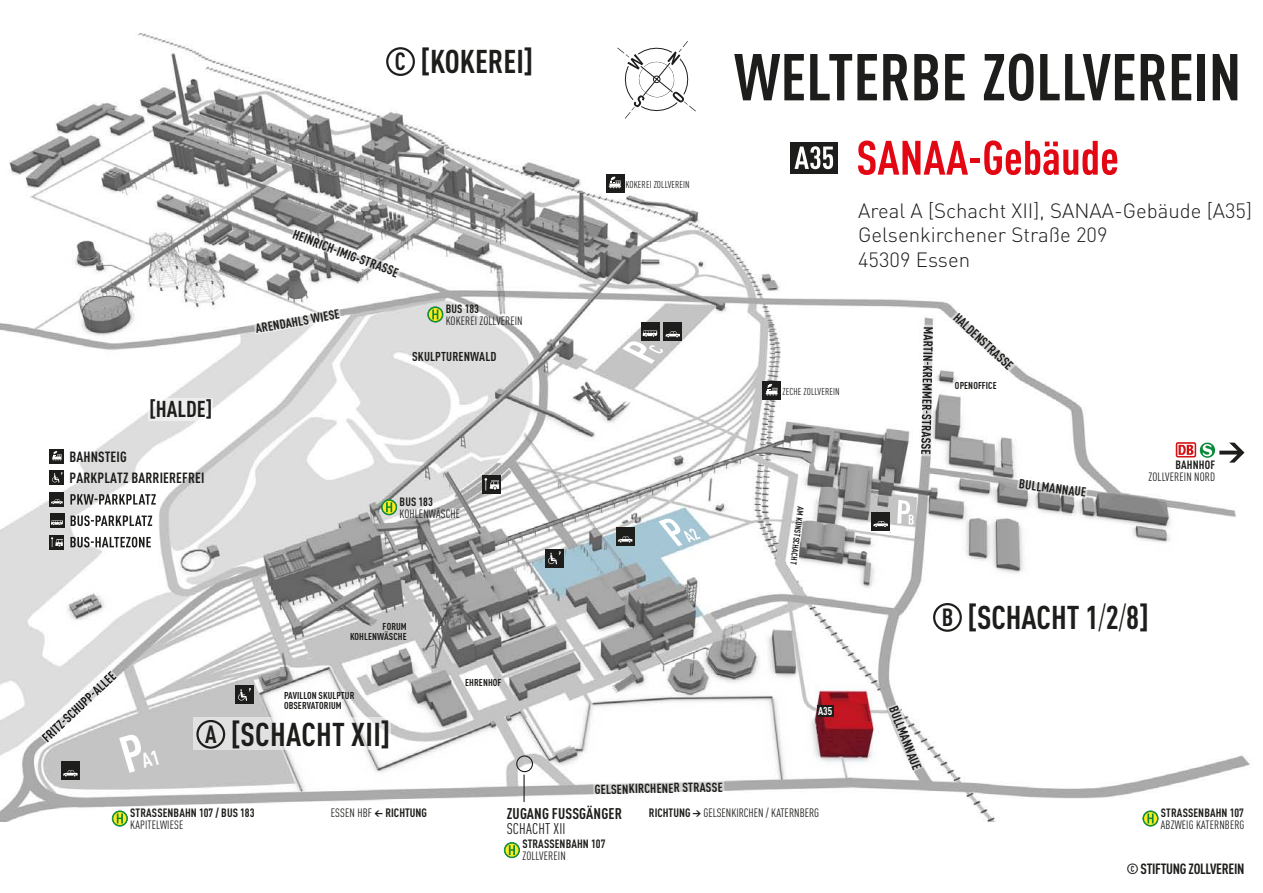
<style>
.page{position:relative;width:1263px;height:893px;background:#fff}
.page>*{position:absolute;margin:0;border:0;box-sizing:border-box;transform-origin:0 0}
.t1{font:700 condensed 65.1px "DINOT";color:#1d1d1b}
.t2{font:700 condensed 32.55px "DINOT";color:#1d1d1b}
.t3{font:700 condensed 22.65px "DINOT";color:#1d1d1b}
.t4{font:300 20.4px/24.5px "DINOT";color:#1d1d1b}
.t5{font:700 condensed 15.3px "DINOT";letter-spacing:.01em;color:#1d1d1b}
.t6{font:condensed 15.3px "DINOT";letter-spacing:.01em;color:#1d1d1b}
.t7{font:700 condensed 14.7px "DINOT";letter-spacing:-.02em;color:#1d1d1b}
.t8{font:700 condensed 14.55px/21.5px "DINOT";letter-spacing:.01em;color:#1d1d1b}
.t9{font:700 condensed 12.9px "DINOT";color:#1d1d1b}
.t10{font:700 condensed 12.75px "DINOT";letter-spacing:.01em;color:#1d1d1b}
.t11{font:condensed 12px "DINOT";color:#1d1d1b}
.t12{font:700 condensed 12px "DINOT";color:#1d1d1b}
.t13{font:condensed 11.85px "DINOT";letter-spacing:.01em;color:#1d1d1b}
.t14{font:700 condensed 11.85px "DINOT";letter-spacing:.01em;color:#1d1d1b}
.t15{font:700 condensed 11.25px "DINOT";color:#fff}
.t16{font:700 condensed 9.9px/9.9px "DINOT";letter-spacing:.01em;color:#1d1d1b}
.t17{font:condensed 9.9px "DINOT";letter-spacing:.01em;color:#1d1d1b}
.t18{font:700 condensed 8.55px "DINOT";color:#1d1d1b}
.s1{font-size:24.6px}
.s2{font-weight:300}
.s3{font-weight:400}
.s4{font-weight:700}
</style>
<div class="page">
<img style="left:0;top:33px;width:1250px;height:789px">
<svg style="left:1017px;top:477px;width:71px;height:22px"></svg>
<svg style="left:950px;top:310px;width:66px;height:64px"></svg>
<svg style="left:887px;top:703px;width:37px;height:69px"></svg>
<svg style="left:593px;top:780px;width:131px;height:16px"></svg>
<svg style="left:194px;top:717px;width:197px;height:33px"></svg>
<svg style="left:148px;top:398px;width:65px;height:22px"></svg>
<svg style="left:253px;top:307px;width:88px;height:27px"></svg>
<svg style="left:786px;top:523px;width:17px;height:58px"></svg>
<div style="left:641px;top:322px;width:18px;height:18px;background:#1d1d1b"></div>
<div style="left:483px;top:475px;width:18px;height:18px;background:#1d1d1b"></div>
<svg style="left:484px;top:478px;width:15px;height:12px"></svg>
<hr style="left:523px;top:775px;width:2px;height:27px;background:#1d1d1b">
<div style="left:516px;top:755px;width:17px;height:17px;border:1px solid #1d1d1b;border-radius:50%"></div>
<div style="left:606px;top:174px;width:18px;height:18px;background:#1d1d1b"></div>
<svg style="left:609px;top:177px;width:12px;height:11px"></svg>
<div style="left:763px;top:381px;width:18px;height:18px;background:#1d1d1b"></div>
<svg style="left:766px;top:384px;width:12px;height:11px"></svg>
<svg style="left:427px;top:306px;width:16px;height:17px"></svg>
<svg style="left:1176px;top:442px;width:68px;height:21px"></svg>
<svg style="left:381px;top:499px;width:16px;height:16px"></svg>
<svg style="left:919px;top:325px;width:16px;height:131px"></svg>
<svg style="left:112px;top:810px;width:16px;height:17px"></svg>
<svg style="left:504px;top:842px;width:16px;height:16px"></svg>
<svg style="left:1142px;top:810px;width:16px;height:16px"></svg>
<div style="left:664px;top:322px;width:18px;height:18px;background:#1d1d1b"></div>
<div style="left:616px;top:527px;width:18px;height:19px;background:#1d1d1b"></div>
<svg style="left:618px;top:537px;width:14px;height:6px"></svg>
<div style="left:61px;top:761px;width:18px;height:18px;background:#1d1d1b"></div>
<div style="left:386px;top:47px;width:29px;height:29px;border:2px solid #1d1d1b;border-radius:50%"></div>
<div style="left:933px;top:603px;width:29px;height:29px;border:2px solid #1d1d1b;border-radius:50%"></div>
<div style="left:196px;top:720px;width:29px;height:29px;border:2px solid #1d1d1b;border-radius:50%"></div>
<svg style="left:658px;top:518px;width:43px;height:28px"></svg>
<svg style="left:622px;top:331px;width:58px;height:33px"></svg>
<svg style="left:897px;top:500px;width:17px;height:25px"></svg>
<div style="left:545px;top:549px;width:18px;height:18px;background:#1d1d1b"></div>
<svg style="left:548px;top:551px;width:13px;height:13px"></svg>
<div style="left:872px;top:512px;width:18px;height:18px;background:#1d1d1b"></div>
<svg style="left:873px;top:521px;width:18px;height:12px"></svg>
<div style="left:235px;top:686px;width:18px;height:18px;background:#1d1d1b"></div>
<svg style="left:238px;top:688px;width:13px;height:13px"></svg>
<svg style="left:290px;top:227px;width:112px;height:53px"></svg>
<div style="left:817px;top:706px;width:17px;height:11px;background:#1d1d1b"></div>
<svg style="left:617px;top:41px;width:79px;height:78px"></svg>
<div style="left:790px;top:142px;width:48px;height:32px;background:#1d1d1b"></div>
<svg style="left:794px;top:146px;width:39px;height:23px"></svg>
<svg style="left:858px;top:141px;width:110px;height:34px"></svg>
<hr style="left:970px;top:159px;width:10px;height:4px;background:#e30613">
<svg style="left:984px;top:140px;width:133px;height:35px"></svg>
<div style="left:50px;top:449px;width:14px;height:15px;background:#1d1d1b"></div>
<svg style="left:52px;top:451px;width:10px;height:10px"></svg>
<div style="left:50px;top:492px;width:14px;height:15px;background:#1d1d1b"></div>
<svg style="left:51px;top:499px;width:12px;height:5px"></svg>
<svg style="left:70px;top:494px;width:86px;height:11px"></svg>
<div style="left:50px;top:513px;width:14px;height:15px;background:#1d1d1b"></div>
<svg style="left:51px;top:520px;width:12px;height:5px"></svg>
<svg style="left:71px;top:515px;width:81px;height:11px"></svg>
<div style="left:50px;top:535px;width:14px;height:15px;background:#1d1d1b"></div>
<svg style="left:51px;top:537px;width:12px;height:10px"></svg>
<svg style="left:70px;top:537px;width:81px;height:10px"></svg>
<div style="left:50px;top:470px;width:14px;height:15px;background:#1d1d1b"></div>
<svg style="left:52px;top:472px;width:11px;height:11px"></svg>
<svg style="left:40px;top:669px;width:119px;height:107px"></svg>
<h2 class="t2" style="left:395px;top:42px;width:140px"><span class="s1">C</span> [KOKEREI]</h2>
<h3 class="t3" style="left:149px;top:396px;width:64px">[HALDE]</h3>
<p class="t8" style="left:70px;top:446px;width:136px">BAHNSTEIG<br>PARKPLATZ BARRIEREFREI</p>
<p class="t9" style="left:296px;top:226px;width:113px;rotate:21deg">HEINRICH-IMIG-STRASSE</p>
<p class="t9" style="left:254px;top:321px;width:87px;rotate:-10deg">ARENDAHLS WIESE</p>
<p class="t14" style="left:446px;top:301px;width:35px">BUS 183</p>
<p class="t13" style="left:446px;top:314px;width:78px">KOKEREI ZOLLVEREIN</p>
<p class="t10" style="left:412px;top:349px;width:86px">SKULPTURENWALD</p>
<p class="t14" style="left:400px;top:494px;width:35px">BUS 183</p>
<p class="t13" style="left:400px;top:506px;width:62px">KOHLENWÄSCHE</p>
<p class="t16" style="left:350px;top:621px;width:58px;text-align:right">FORUM<br>KOHLENWÄSCHE</p>
<p class="t16" style="left:284px;top:690px;width:72px">PAVILLON SKULPTUR<br>OBSERVATORIUM</p>
<p class="t16" style="left:465px;top:678px;width:38px">EHRENHOF</p>
<h2 class="t2" style="left:205px;top:714px;width:186px"><span class="s1">A</span> [SCHACHT XII]</h2>
<h1 class="t1" style="left:734px;top:38px;width:509px">WELTERBE ZOLLVEREIN</h1>
<p class="t17" style="left:625px;top:178px;width:66px">KOKEREI ZOLLVEREIN</p>
<p class="t9" style="left:594px;top:781px;width:130px;rotate:-1deg">GELSENKIRCHENER STRASSE</p>
<p class="t17" style="left:782px;top:386px;width:59px">ZECHE ZOLLVEREIN</p>
<h3 class="t4" style="left:858px;top:198px;width:395px">Areal A [Schacht XII], SANAA-Gebäude [A35]<br>Gelsenkirchener Straße 209<br>45309 Essen</h3>
<p class="t9" style="left:961px;top:310px;width:78px;rotate:43deg">HALDENSTRASSE</p>
<p class="t16" style="left:955px;top:381px;width:43px">OPENOFFICE</p>
<p class="t18" style="left:806px;top:507px;width:60px;rotate:97deg">AM KUNSTSCHACHT</p>
<p class="t9" style="left:1020px;top:476px;width:69px;rotate:7deg">BULLMANNAUE</p>
<p class="t14" style="left:1175px;top:458px;width:41px">BAHNHOF</p>
<p class="t13" style="left:1148px;top:470px;width:68px">ZOLLVEREIN NORD</p>
<h2 class="t2" style="left:942px;top:597px;width:208px"><span class="s1">B</span> [SCHACHT 1<span class="s2">/</span>2<span class="s2">/</span>8]</h2>
<p class="t15" style="left:818px;top:704px;width:16px">A35</p>
<p class="t9" style="left:900px;top:703px;width:69px;rotate:69deg">BULLMANNAUE</p>
<p class="t14" style="left:130px;top:805px;width:126px">STRASSENBAHN 107 / BUS 183</p>
<p class="t13" style="left:130px;top:818px;width:55px">KAPITELWIESE</p>
<p class="t5" style="left:507px;top:804px;width:117px">ZUGANG FUSSGÄNGER</p>
<p class="t6" style="left:507px;top:819px;width:60px">SCHACHT XII</p>
<p class="t12" style="left:331px;top:806px;width:98px"><span class="s3">ESSEN HBF</span> ← RICHTUNG</p>
<p class="t11" style="left:649px;top:806px;width:172px"><span class="s4">RICHTUNG →</span> GELSENKIRCHEN / KATERNBERG</p>
<p class="t14" style="left:522px;top:837px;width:85px">STRASSENBAHN 107</p>
<p class="t13" style="left:522px;top:849px;width:45px">ZOLLVEREIN</p>
<p class="t14" style="left:1161px;top:805px;width:85px">STRASSENBAHN 107</p>
<p class="t13" style="left:1161px;top:818px;width:85px">ABZWEIG KATERNBERG</p>
<p class="t7" style="left:1126px;top:860px;width:120px">© STIFTUNG ZOLLVEREIN</p>
</div>
